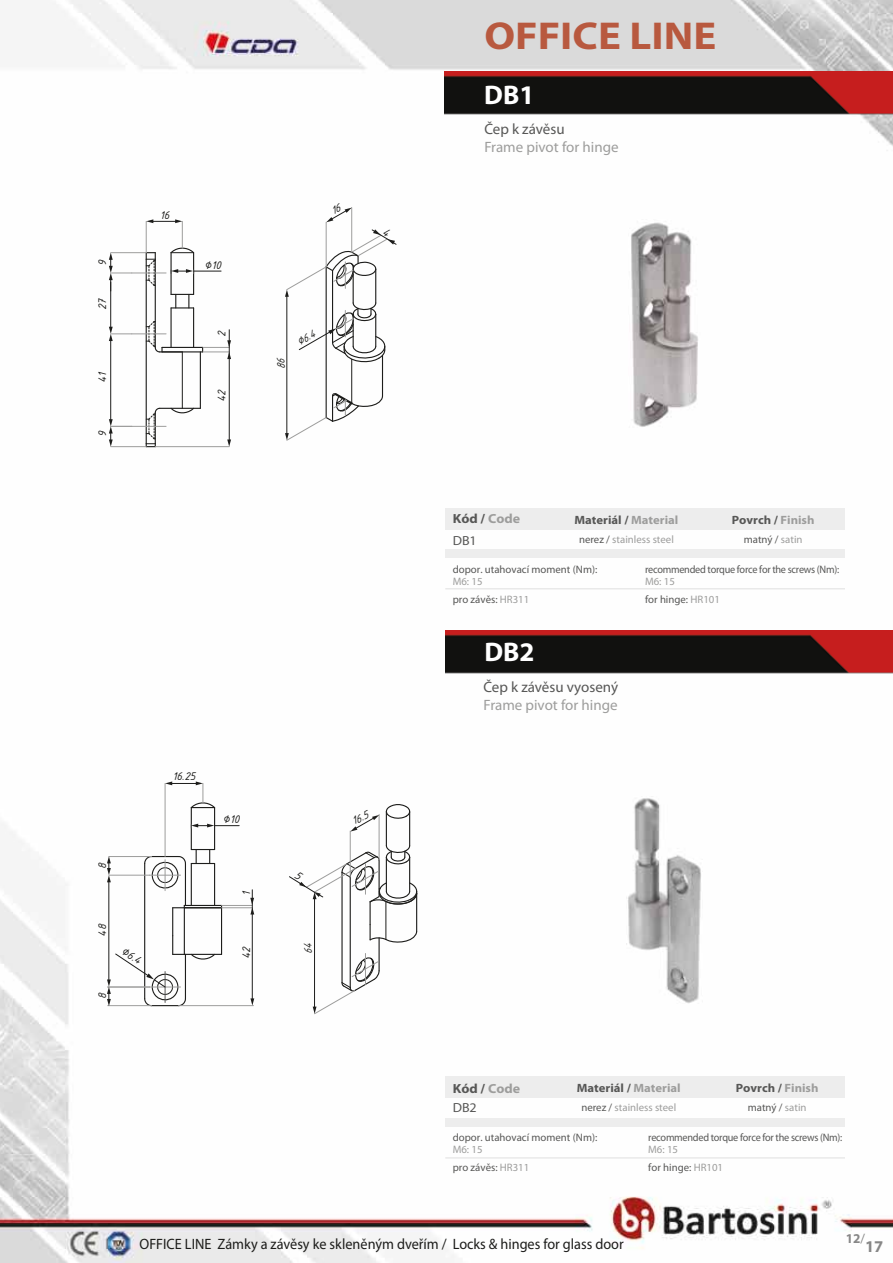
<style>
.page{position:relative;width:893px;height:1263px;background:#fff}
.page>*{position:absolute;margin:0;border:0;box-sizing:border-box;transform-origin:0 0}
.t1{font:700 39px "Myriad Pro";color:#b8593f;scale:1.1 1}
.t2{font:700 27px "Myriad Pro";color:#fff}
.t3{font:700 16.5px "Myriad Pro";color:#878787}
.t4{font:15px "Myriad Pro";color:#1d1d1b;scale:.95 1}
.t5{font:15px "Myriad Pro";color:#9d9d9c}
.t6{font:15px "Myriad Pro";color:#575756}
.t7{font:700 13.5px "Myriad Pro";color:#878787}
.t8{font:700 13.2px/19.6px "Myriad Pro";color:#575756;scale:1.06 1}
.t9{font:700 12px "Myriad Pro";color:#575756;scale:1.06 1}
.t10{font:12px "ISOCPEUR Italic";color:#1d1d1b}
.t11{font:italic 11.85px "ISOCPEUR Italic";color:#1d1d1b;scale:.91 1}
.t12{font:italic 11.7px "ISOCPEUR Italic";color:#1d1d1b}
.t13{font:10.8px/17.9px "Myriad Pro";color:#9d9d9c}
.t14{font:10.8px "Myriad Pro";letter-spacing:-.025em;color:#575756;scale:.95 1}
.t15{font:10.8px "Myriad Pro";color:#575756}
.s1{color:#9d9d9c}
.s2{font-weight:400}
.s3{color:#575756}
</style>
<div class="page">
<img style="left:0;top:0;width:893px;height:1263px">
<img style="left:445px;top:631px;width:448px;height:90px">
<img style="left:444px;top:71px;width:449px;height:92px">
<img style="left:629px;top:220px;width:71px;height:210px">
<img style="left:627px;top:796px;width:75px;height:207px">
<div style="left:445px;top:1076px;width:400px;height:22px;background:#ededed"></div>
<div style="left:445px;top:1118px;width:400px;height:9px;background:#ededed"></div>
<hr style="left:445px;top:1157px;width:400px;height:1px;background:#e3e3e3">
<hr style="left:382px;top:355px;width:1px;height:41px;background:#1d1d1b">
<hr style="left:326px;top:267px;width:1px;height:150px;background:#1d1d1b">
<hr style="left:351px;top:359px;width:1px;height:44px;background:#1d1d1b">
<hr style="left:287px;top:295px;width:1px;height:139px;background:#1d1d1b">
<hr style="left:326px;top:222px;width:1px;height:45px;background:#9d9d9c">
<hr style="left:351px;top:208px;width:1px;height:44px;background:#9d9d9c">
<svg style="left:285px;top:391px;width:99px;height:50px"></svg>
<hr style="left:170px;top:253px;width:2px;height:41px;background:#1d1d1b">
<hr style="left:200px;top:352px;width:1px;height:56px;background:#1d1d1b">
<hr style="left:193px;top:253px;width:1px;height:41px;background:#1d1d1b">
<hr style="left:170px;top:308px;width:2px;height:39px;background:#1d1d1b">
<hr style="left:193px;top:308px;width:1px;height:39px;background:#1d1d1b">
<hr style="left:155px;top:259px;width:1px;height:88px;background:#1d1d1b">
<hr style="left:146px;top:259px;width:1px;height:185px;background:#1d1d1b">
<hr style="left:182px;top:352px;width:1px;height:56px;background:#1d1d1b">
<hr style="left:162px;top:347px;width:41px;height:1px;background:#1d1d1b">
<svg style="left:171px;top:294px;width:23px;height:14px"></svg>
<hr style="left:162px;top:351px;width:41px;height:1px;background:#1d1d1b">
<svg style="left:146px;top:407px;width:54px;height:40px"></svg>
<svg style="left:146px;top:321px;width:36px;height:32px"></svg>
<hr style="left:111px;top:252px;width:35px;height:1px;background:#9d9d9c">
<hr style="left:111px;top:446px;width:35px;height:1px;background:#9d9d9c">
<hr style="left:132px;top:426px;width:34px;height:1px;background:#9d9d9c">
<hr style="left:132px;top:334px;width:34px;height:1px;background:#9d9d9c">
<hr style="left:132px;top:273px;width:34px;height:1px;background:#9d9d9c">
<hr style="left:155px;top:446px;width:74px;height:1px;background:#9d9d9c">
<hr style="left:229px;top:358px;width:1px;height:83px;background:#1d1d1b">
<svg style="left:227px;top:439px;width:4px;height:8px"></svg>
<svg style="left:202px;top:330px;width:29px;height:29px"></svg>
<hr style="left:110px;top:279px;width:1px;height:49px;background:#1d1d1b">
<svg style="left:109px;top:253px;width:23px;height:38px"></svg>
<hr style="left:110px;top:340px;width:1px;height:80px;background:#1d1d1b">
<svg style="left:109px;top:327px;width:23px;height:14px"></svg>
<svg style="left:109px;top:419px;width:23px;height:28px"></svg>
<svg style="left:146px;top:219px;width:75px;height:67px"></svg>
<hr style="left:191px;top:863px;width:1px;height:42px;background:#1d1d1b">
<hr style="left:214px;top:863px;width:1px;height:42px;background:#1d1d1b">
<hr style="left:191px;top:807px;width:1px;height:42px;background:#1d1d1b">
<hr style="left:221px;top:905px;width:1px;height:49px;background:#1d1d1b">
<hr style="left:214px;top:807px;width:1px;height:42px;background:#1d1d1b">
<hr style="left:184px;top:905px;width:38px;height:1px;background:#1d1d1b">
<hr style="left:184px;top:907px;width:38px;height:1px;background:#1d1d1b">
<hr style="left:144px;top:863px;width:1px;height:136px;background:#1d1d1b">
<hr style="left:184px;top:954px;width:38px;height:1px;background:#1d1d1b">
<hr style="left:185px;top:863px;width:1px;height:42px;background:#1d1d1b">
<svg style="left:143px;top:849px;width:72px;height:43px"></svg>
<hr style="left:178px;top:1005px;width:75px;height:1px;background:#9d9d9c">
<hr style="left:222px;top:907px;width:30px;height:1px;background:#9d9d9c">
<hr style="left:222px;top:905px;width:30px;height:1px;background:#9d9d9c">
<hr style="left:109px;top:875px;width:41px;height:1px;background:#9d9d9c">
<hr style="left:109px;top:856px;width:43px;height:1px;background:#9d9d9c">
<hr style="left:150px;top:875px;width:31px;height:1px;background:#9d9d9c">
<hr style="left:165px;top:860px;width:1px;height:31px;background:#9d9d9c">
<hr style="left:165px;top:783px;width:1px;height:73px;background:#9d9d9c">
<hr style="left:252px;top:913px;width:1px;height:87px;background:#1d1d1b">
<svg style="left:250px;top:998px;width:4px;height:7px"></svg>
<hr style="left:109px;top:881px;width:1px;height:100px;background:#1d1d1b">
<svg style="left:107px;top:856px;width:4px;height:26px"></svg>
<svg style="left:107px;top:905px;width:109px;height:102px"></svg>
<svg style="left:250px;top:890px;width:4px;height:24px"></svg>
<svg style="left:165px;top:781px;width:51px;height:28px"></svg>
<svg style="left:191px;top:824px;width:48px;height:4px"></svg>
<hr style="left:409px;top:811px;width:1px;height:35px;background:#1d1d1b">
<hr style="left:386px;top:811px;width:1px;height:35px;background:#1d1d1b">
<svg style="left:386px;top:804px;width:25px;height:15px"></svg>
<hr style="left:350px;top:831px;width:1px;height:46px;background:#9d9d9c">
<hr style="left:379px;top:814px;width:1px;height:46px;background:#9d9d9c">
<svg style="left:350px;top:815px;width:29px;height:17px"></svg>
<div style="left:445px;top:509px;width:400px;height:21px;background:#ededed"></div>
<div style="left:445px;top:549px;width:400px;height:9px;background:#ededed"></div>
<hr style="left:445px;top:588px;width:400px;height:1px;background:#e3e3e3">
<svg style="left:326px;top:203px;width:26px;height:19px"></svg>
<svg style="left:277px;top:228px;width:120px;height:140px"></svg>
<svg style="left:289px;top:844px;width:130px;height:170px"></svg>
<p class="t10" style="left:95px;top:266px;width:8px;rotate:-90deg">9</p>
<p class="t10" style="left:95px;top:310px;width:14px;rotate:-90deg">27</p>
<p class="t10" style="left:95px;top:383px;width:13px;rotate:-90deg">41</p>
<p class="t10" style="left:95px;top:437px;width:8px;rotate:-90deg">9</p>
<p class="t10" style="left:160px;top:207px;width:11px">16</p>
<p class="t10" style="left:204px;top:257px;width:18px">∅10</p>
<p class="t10" style="left:214px;top:337px;width:8px;rotate:-90deg">2</p>
<p class="t10" style="left:214px;top:402px;width:14px;rotate:-90deg">42</p>
<p class="t11" style="left:294px;top:336px;width:23px;rotate:-29deg">∅6.4</p>
<p class="t10" style="left:95px;top:869px;width:8px;rotate:-90deg">8</p>
<p class="t10" style="left:95px;top:937px;width:14px;rotate:-90deg">48</p>
<p class="t10" style="left:95px;top:999px;width:8px;rotate:-90deg">8</p>
<p class="t10" style="left:126px;top:943px;width:23px;rotate:32deg">∅6.4</p>
<p class="t10" style="left:172px;top:769px;width:25px">16.25</p>
<p class="t10" style="left:223px;top:812px;width:18px">∅10</p>
<p class="t10" style="left:239px;top:896px;width:7px;rotate:-90deg">1</p>
<p class="t10" style="left:239px;top:959px;width:14px;rotate:-90deg">42</p>
<p class="t12" style="left:348px;top:815px;width:19px;rotate:-27deg">16.5</p>
<h1 class="t1" style="left:484px;top:11px;width:212px">OFFICE LINE</h1>
<h2 class="t2" style="left:484px;top:77px;width:52px">DB1</h2>
<h3 class="t6" style="left:484px;top:120px;width:82px">Čep k závěsu</h3>
<h3 class="t5" style="left:484px;top:138px;width:136px">Frame pivot for hinge</h3>
<p class="t8" style="left:453px;top:508px;width:65px;line-height:21.3px">Kód / <span class="s1">Code<br></span><span class="s2">DB1</span></p>
<p class="t9" style="left:574px;top:512px;width:99px">Materiál / <span class="s1">Material</span></p>
<p class="t9" style="left:732px;top:512px;width:80px">Povrch / <span class="s1">Finish</span></p>
<p class="t13" style="left:579px;top:530px;width:96px"><span class="s3">nerez /</span> stainless steel</p>
<p class="t15" style="left:744px;top:533px;width:60px">matný / <span class="s1">satin</span></p>
<p class="t15" style="left:453px;top:563px;width:146px">dopor. utahovací moment (Nm):</p>
<p class="t13" style="left:453px;top:572px;width:78px">M6: 15<br><span class="s3">pro závěs:</span> HR311</p>
<p class="t14" style="left:645px;top:563px;width:206px">recommended torque force for the screws (Nm):</p>
<p class="t13" style="left:645px;top:572px;width:76px">M6: 15<br><span class="s3">for hinge:</span> HR101</p>
<h2 class="t2" style="left:484px;top:635px;width:52px">DB2</h2>
<h3 class="t6" style="left:483px;top:678px;width:136px">Čep k závěsu vyosený</h3>
<h3 class="t5" style="left:483px;top:696px;width:136px">Frame pivot for hinge</h3>
<p class="t8" style="left:453px;top:1078px;width:65px">Kód / <span class="s1">Code<br></span><span class="s2">DB2</span></p>
<p class="t9" style="left:577px;top:1080px;width:99px">Materiál / <span class="s1">Material</span></p>
<p class="t9" style="left:736px;top:1080px;width:80px">Povrch / <span class="s1">Finish</span></p>
<p class="t13" style="left:581px;top:1098px;width:96px"><span class="s3">nerez /</span> stainless steel</p>
<p class="t15" style="left:748px;top:1100px;width:60px">matný / <span class="s1">satin</span></p>
<p class="t15" style="left:453px;top:1130px;width:146px">dopor. utahovací moment (Nm):</p>
<p class="t13" style="left:453px;top:1140px;width:78px">M6: 15<br><span class="s3">pro závěs:</span> HR311</p>
<p class="t14" style="left:648px;top:1130px;width:206px">recommended torque force for the screws (Nm):</p>
<p class="t13" style="left:648px;top:1140px;width:76px">M6: 15<br><span class="s3">for hinge:</span> HR101</p>
<p class="t7" style="left:846px;top:1230px;width:21px">12<span class="s2">/</span></p>
<h3 class="t4" style="left:140px;top:1235px;width:511px">OFFICE LINE Zámky a závěsy ke skleněným dveřím / Locks &amp; hinges for glass door</h3>
<h3 class="t3" style="left:865px;top:1236px;width:20px">17</h3>
</div>
